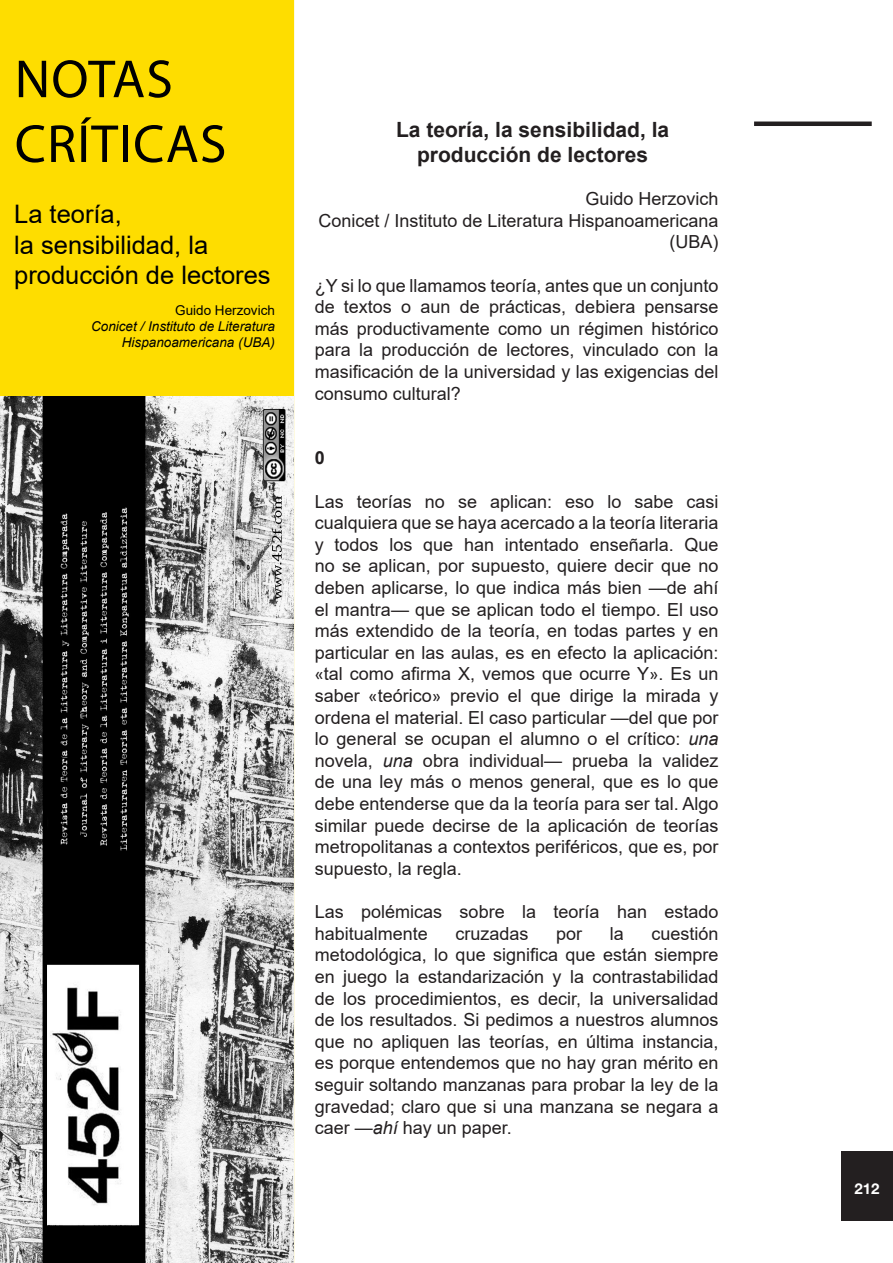
<style>
.page{position:relative;width:893px;height:1263px;background:#fff}
.page>*{position:absolute;margin:0;border:0;box-sizing:border-box;transform-origin:0 0}
.t1{font:54px "Myriad Pro";letter-spacing:.02em;color:#000}
.t2{font:25.5px "Arial";color:#000}
.t3{font:700 21px/25.2px "Arial";color:#231f20;text-align:center}
.t4{font:18px/21.6px "Arial";color:#231f20;text-align:justify}
.t5{font:700 18px "Arial";color:#231f20}
.t6{font:700 15px "Helvetica Neue";color:#fff}
.t7{font:italic 13.5px "Arial";color:#000}
.t8{font:13.5px "Arial";color:#000}
.s1{font-family:"Calibri"}
.s2{font-style:italic}
</style>
<div class="page">
<hr style="left:754px;top:122px;width:118px;height:4px;background:#231f20">
<div style="left:841px;top:1151px;width:52px;height:70px;background:#231f20"></div>
<div style="left:0;top:0;width:294px;height:396px;background:#fedd00"></div>
<img style="left:0;top:396px;width:294px;height:867px">
<p class="t1" style="left:15px;top:46px;width:160px">NOTAS</p>
<p class="t1" style="left:15px;top:111px;width:213px">CRÍTICAS</p>
<p class="t2" style="left:14px;top:197px;width:109px">La teoría,</p>
<p class="t2" style="left:14px;top:227px;width:196px">la sensibilidad, la</p>
<p class="t2" style="left:14px;top:258px;width:258px">producción de lectores</p>
<p class="t8" style="left:175px;top:301px;width:101px">Guido Herzovich</p>
<p class="t7" style="left:91px;top:318px;width:185px">Conicet / Instituto de Literatura</p>
<p class="t7" style="left:122px;top:334px;width:155px">Hispanoamericana (UBA)</p>
<p class="t3" style="left:396px;top:117px;width:275px">La teoría, la sensibilidad, la producción de lectores</p>
<p class="t4" style="left:586px;top:188px;width:135px">Guido Herzovich</p>
<p class="t4" style="left:318px;top:210px;width:402px;text-align:right">Conicet / Instituto de Literatura Hispanoamericana (UBA)</p>
<p class="t4" style="left:315px;top:274px;width:405px">¿Y si lo que llamamos teoría, antes que un conjunto de textos o aun de prácticas, debiera pensarse más productivamente como un régimen histórico para la producción de lectores, vinculado con la masificación de la universidad y las exigencias del consumo cultural?</p>
<p class="t5" style="left:315px;top:445px;width:12px">0</p>
<p class="t4" style="left:315px;top:490px;width:405px">Las teorías no se aplican: eso lo sabe casi cualquiera que se haya acercado a la teoría literaria y todos los que han intentado enseñarla. Que no se aplican, por supuesto, quiere decir que no deben aplicarse, lo que indica más bien —de ahí el mantra— que se aplican todo el tiempo. El uso más extendido de la teoría, en todas partes y en particular en las aulas, es en efecto la aplicación: <span class="s1">«</span>tal como afirma X, vemos que ocurre Y<span class="s1">»</span>. Es un saber <span class="s1">«</span>teórico<span class="s1">»</span> previo el que dirige la mirada y ordena el material. El caso particular —del que por lo general se ocupan el alumno o el crítico: <span class="s2">una </span>novela, <span class="s2">una</span> obra individual— prueba la validez de una ley más o menos general, que es lo que debe entenderse que da la teoría para ser tal. Algo similar puede decirse de la aplicación de teorías metropolitanas a contextos periféricos, que es, por supuesto, la regla.</p>
<p class="t4" style="left:315px;top:901px;width:405px">Las polémicas sobre la teoría han estado habitualmente</p>
<p class="t4" style="left:315px;top:922px;width:405px;text-indent:337px">cuestión metodológica, lo que significa que están siempre en juego la estandarización y la contrastabilidad de los procedimientos, es decir, la universalidad de los resultados. Si pedimos a nuestros alumnos que no apliquen las teorías, en última instancia, es porque entendemos que no hay gran mérito en seguir soltando manzanas para probar la ley de la gravedad; claro que si una manzana se negara a caer —<span class="s2">ahí</span> hay un paper.</p>
<p class="t4" style="left:455px;top:922px;width:75px">cruzadas</p>
<p class="t4" style="left:556px;top:922px;width:28px">por</p>
<p class="t4" style="left:610px;top:922px;width:16px">la</p>
<p class="t6" style="left:854px;top:1179px;width:27px">212</p>
</div>
